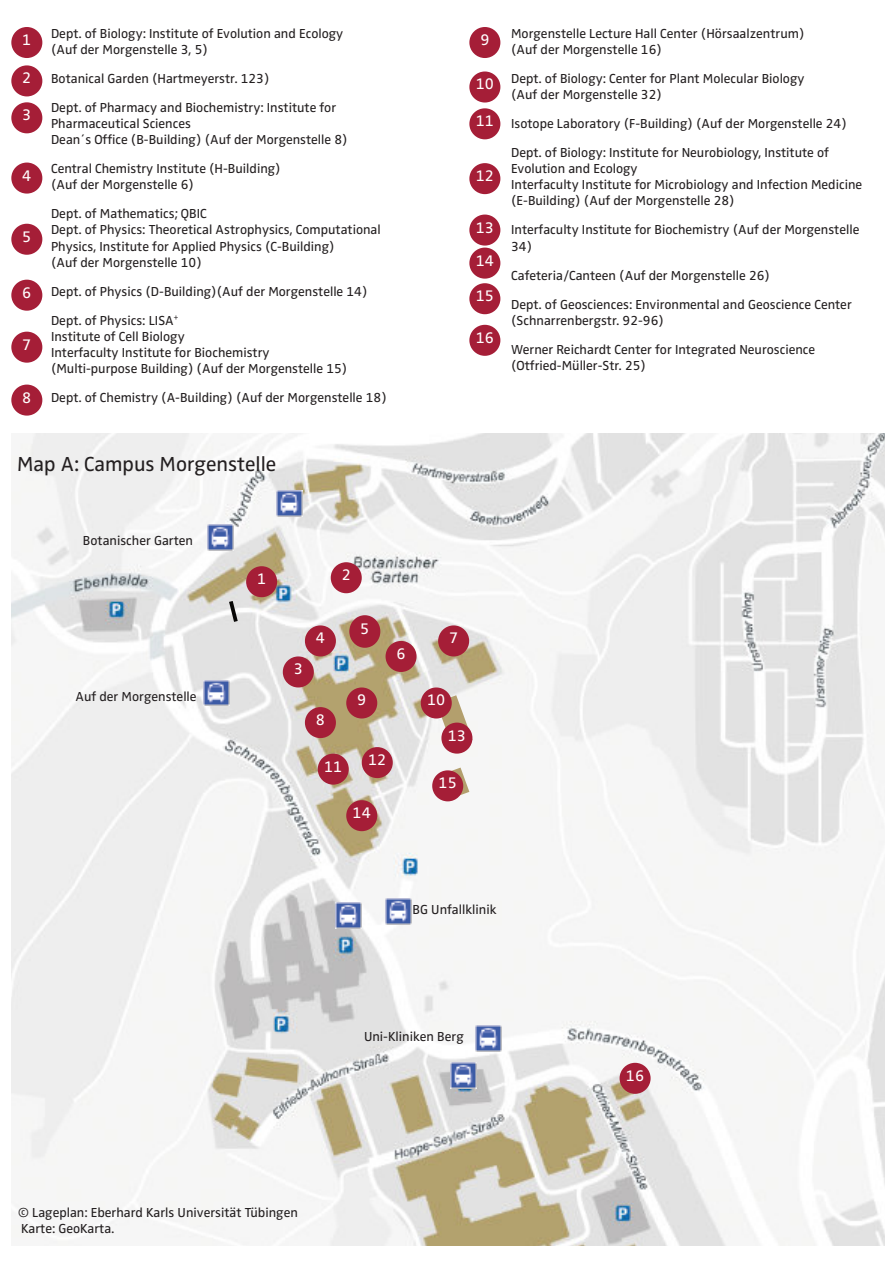
<style>
.page{position:relative;width:893px;height:1263px;background:#fff}
.page>*{position:absolute;margin:0;border:0;box-sizing:border-box;transform-origin:0 0}
.t1{font:21px "Zwo OT";color:#231f20}
.t2{font:15.9px "Zwo OT";color:#fff}
.t3{font:13.5px/16.2px "Zwo OT";color:#231f20}
</style>
<div class="page">
<img style="left:11px;top:434px;width:873px;height:812px">
<img style="left:336px;top:903px;width:26px;height:26px">
<img style="left:208px;top:525px;width:26px;height:26px">
<img style="left:203px;top:680px;width:26px;height:26px">
<img style="left:476px;top:1025px;width:25px;height:26px">
<img style="left:229px;top:601px;width:9px;height:21px">
<img style="left:386px;top:899px;width:25px;height:25px">
<img style="left:451px;top:1063px;width:26px;height:26px">
<img style="left:276px;top:491px;width:26px;height:26px">
<div style="left:246px;top:566px;width:31px;height:31px;background:#a51e37;border:9px solid #a51e37;border-radius:50%"></div>
<div style="left:386px;top:641px;width:31px;height:31px;background:#a51e37;border:9px solid #a51e37;border-radius:50%"></div>
<div style="left:349px;top:615px;width:31px;height:33px;background:#a51e37;border:9px solid #a51e37;border-radius:50%"></div>
<div style="left:305px;top:625px;width:31px;height:31px;background:#a51e37;border:9px solid #a51e37;border-radius:50%"></div>
<div style="left:283px;top:656px;width:31px;height:31px;background:#a51e37;border:9px solid #a51e37;border-radius:50%"></div>
<div style="left:331px;top:562px;width:31px;height:31px;background:#a51e37;border:9px solid #a51e37;border-radius:50%"></div>
<div style="left:438px;top:625px;width:31px;height:31px;background:#a51e37;border:9px solid #a51e37;border-radius:50%"></div>
<img style="left:436px;top:695px;width:36px;height:52px">
<img style="left:436px;top:767px;width:33px;height:34px">
<div style="left:11px;top:27px;width:31px;height:31px;background:#a51e37;border:9px solid #a51e37;border-radius:50%"></div>
<div style="left:11px;top:280px;width:31px;height:31px;background:#a51e37;border:9px solid #a51e37;border-radius:50%"></div>
<div style="left:11px;top:224px;width:31px;height:31px;background:#a51e37;border:9px solid #a51e37;border-radius:50%"></div>
<div style="left:11px;top:163px;width:31px;height:31px;background:#a51e37;border:9px solid #a51e37;border-radius:50%"></div>
<div style="left:11px;top:102px;width:31px;height:31px;background:#a51e37;border:9px solid #a51e37;border-radius:50%"></div>
<div style="left:11px;top:65px;width:31px;height:31px;background:#a51e37;border:9px solid #a51e37;border-radius:50%"></div>
<div style="left:11px;top:332px;width:31px;height:31px;background:#a51e37;border:9px solid #a51e37;border-radius:50%"></div>
<div style="left:305px;top:707px;width:31px;height:31px;background:#a51e37;border:9px solid #a51e37;border-radius:50%"></div>
<div style="left:346px;top:687px;width:31px;height:31px;background:#a51e37;border:9px solid #a51e37;border-radius:50%"></div>
<div style="left:441px;top:723px;width:31px;height:31px;background:#a51e37;border:9px solid #a51e37;border-radius:50%"></div>
<div style="left:362px;top:747px;width:31px;height:31px;background:#a51e37;border:9px solid #a51e37;border-radius:50%"></div>
<div style="left:318px;top:754px;width:31px;height:31px;background:#a51e37;border:9px solid #a51e37;border-radius:50%"></div>
<div style="left:421px;top:687px;width:31px;height:31px;background:#a51e37;border:9px solid #a51e37;border-radius:50%"></div>
<div style="left:346px;top:800px;width:31px;height:31px;background:#a51e37;border:9px solid #a51e37;border-radius:50%"></div>
<div style="left:11px;top:385px;width:31px;height:31px;background:#a51e37;border:9px solid #a51e37;border-radius:50%"></div>
<div style="left:469px;top:27px;width:31px;height:31px;background:#a51e37;border:9px solid #a51e37;border-radius:50%"></div>
<div style="left:469px;top:215px;width:31px;height:31px;background:#a51e37;border:9px solid #a51e37;border-radius:50%"></div>
<div style="left:469px;top:163px;width:31px;height:31px;background:#a51e37;border:9px solid #a51e37;border-radius:50%"></div>
<div style="left:469px;top:108px;width:31px;height:31px;background:#a51e37;border:9px solid #a51e37;border-radius:50%"></div>
<div style="left:469px;top:71px;width:31px;height:32px;background:#a51e37;border:9px solid #a51e37;border-radius:50%"></div>
<div style="left:469px;top:248px;width:31px;height:31px;background:#a51e37;border:9px solid #a51e37;border-radius:50%"></div>
<div style="left:469px;top:325px;width:31px;height:31px;background:#a51e37;border:9px solid #a51e37;border-radius:50%"></div>
<div style="left:432px;top:770px;width:31px;height:31px;background:#a51e37;border:9px solid #a51e37;border-radius:50%"></div>
<div style="left:469px;top:283px;width:31px;height:31px;background:#a51e37;border:9px solid #a51e37;border-radius:50%"></div>
<div style="left:620px;top:1063px;width:31px;height:31px;background:#a51e37;border:9px solid #a51e37;border-radius:50%"></div>
<p class="t2" style="left:22px;top:33px;width:11px">1</p>
<p class="t2" style="left:22px;top:71px;width:11px">2</p>
<p class="t2" style="left:22px;top:108px;width:11px">3</p>
<p class="t2" style="left:22px;top:168px;width:11px">4</p>
<p class="t2" style="left:22px;top:229px;width:11px">5</p>
<p class="t2" style="left:22px;top:285px;width:11px">6</p>
<p class="t2" style="left:22px;top:337px;width:11px">7</p>
<p class="t2" style="left:22px;top:390px;width:11px">8</p>
<p class="t3" style="left:51px;top:26px;width:294px">Dept. of Biology: Institute of Evolution and Ecology (Auf der Morgenstelle 3, 5)</p>
<p class="t3" style="left:51px;top:64px;width:287px;line-height:29px">Botanical Garden (Hartmeyerstr. 123)<br>Dept. of Pharmacy and Biochemistry: Institute for</p>
<p class="t3" style="left:51px;top:116px;width:298px">Pharmaceutical Sciences<br>Dean´s Office (B-Building) (Auf der Morgenstelle 8)</p>
<p class="t3" style="left:51px;top:161px;width:231px">Central Chemistry Institute (H-Building) (Auf der Morgenstelle 6)</p>
<p class="t3" style="left:51px;top:206px;width:331px">Dept. of Mathematics; QBIC<br>Dept. of Physics: Theoretical Astrophysics, Computational Physics, Institute for Applied Physics (C-Building)<br>(Auf der Morgenstelle 10)</p>
<p class="t3" style="left:51px;top:278px;width:318px;line-height:29px">Dept. of Physics (D-Building)(Auf der Morgenstelle 14)<br>Dept. of Physics: LISA<sup>+</sup></p>
<p class="t3" style="left:51px;top:329px;width:298px">Institute of Cell Biology<br>Interfaculty Institute for Biochemistry (Multi-purpose Building) (Auf der Morgenstelle 15)</p>
<p class="t3" style="left:51px;top:390px;width:337px">Dept. of Chemistry (A-Building) (Auf der Morgenstelle 18)</p>
<h1 class="t1" style="left:17px;top:454px;width:261px">Map A: Campus Morgenstelle</h1>
<p class="t2" style="left:480px;top:33px;width:11px">9</p>
<p class="t2" style="left:476px;top:77px;width:20px">10</p>
<p class="t2" style="left:476px;top:114px;width:20px">11</p>
<p class="t2" style="left:476px;top:169px;width:20px">12</p>
<p class="t2" style="left:476px;top:220px;width:20px">13</p>
<p class="t2" style="left:476px;top:253px;width:20px">14</p>
<p class="t2" style="left:476px;top:289px;width:20px">15</p>
<p class="t2" style="left:476px;top:330px;width:20px">16</p>
<p class="t3" style="left:511px;top:26px;width:295px">Morgenstelle Lecture Hall Center (Hörsaalzentrum) (Auf der Morgenstelle 16)</p>
<p class="t3" style="left:511px;top:71px;width:295px">Dept. of Biology: Center for Plant Molecular Biology (Auf der Morgenstelle 32)</p>
<p class="t3" style="left:511px;top:110px;width:337px;line-height:29px">Isotope Laboratory (F-Building) (Auf der Morgenstelle 24)<br>Dept. of Biology: Institute for Neurobiology, Institute of</p>
<p class="t3" style="left:511px;top:161px;width:353px">Evolution and Ecology<br>Interfaculty Institute for Microbiology and Infection Medicine (E-Building) (Auf der Morgenstelle 28)</p>
<p class="t3" style="left:511px;top:223px;width:350px">Interfaculty Institute for Biochemistry (Auf der Morgenstelle<br>34)</p>
<p class="t3" style="left:511px;top:261px;width:342px;line-height:29px">Cafeteria/Canteen (Auf der Morgenstelle 26)<br>Dept. of Geosciences: Environmental and Geoscience Center</p>
<p class="t3" style="left:511px;top:306px;width:306px;line-height:29px">(Schnarrenbergstr. 92-96)<br>Werner Reichardt Center for Integrated Neuroscience</p>
<p class="t3" style="left:511px;top:358px;width:136px">(Otfried-Müller-Str. 25)</p>
<p class="t3" style="left:83px;top:533px;width:112px">Botanischer Garten</p>
<p class="t3" style="left:75px;top:689px;width:123px">Auf der Morgenstelle</p>
<p class="t2" style="left:257px;top:572px;width:11px">1</p>
<p class="t2" style="left:342px;top:568px;width:11px">2</p>
<p class="t2" style="left:294px;top:662px;width:11px">3</p>
<p class="t2" style="left:316px;top:631px;width:11px">4</p>
<p class="t2" style="left:316px;top:713px;width:11px">8</p>
<p class="t2" style="left:324px;top:759px;width:20px">11</p>
<p class="t2" style="left:360px;top:621px;width:11px">5</p>
<p class="t2" style="left:357px;top:693px;width:11px">9</p>
<p class="t2" style="left:396px;top:646px;width:11px">6</p>
<p class="t2" style="left:368px;top:753px;width:20px">12</p>
<p class="t2" style="left:353px;top:806px;width:20px">14</p>
<p class="t2" style="left:449px;top:631px;width:11px">7</p>
<p class="t2" style="left:427px;top:693px;width:20px">10</p>
<p class="t2" style="left:448px;top:728px;width:20px">13</p>
<p class="t2" style="left:439px;top:776px;width:20px">15</p>
<p class="t3" style="left:413px;top:902px;width:86px">BG Unfallklinik</p>
<p class="t3" style="left:364px;top:1029px;width:101px">Uni-Kliniken Berg</p>
<p class="t2" style="left:626px;top:1068px;width:20px">16</p>
<p class="t3" style="left:18px;top:1205px;width:281px">© Lageplan: Eberhard Karls Universität Tübingen<br>Karte: GeoKarta.</p>
</div>
